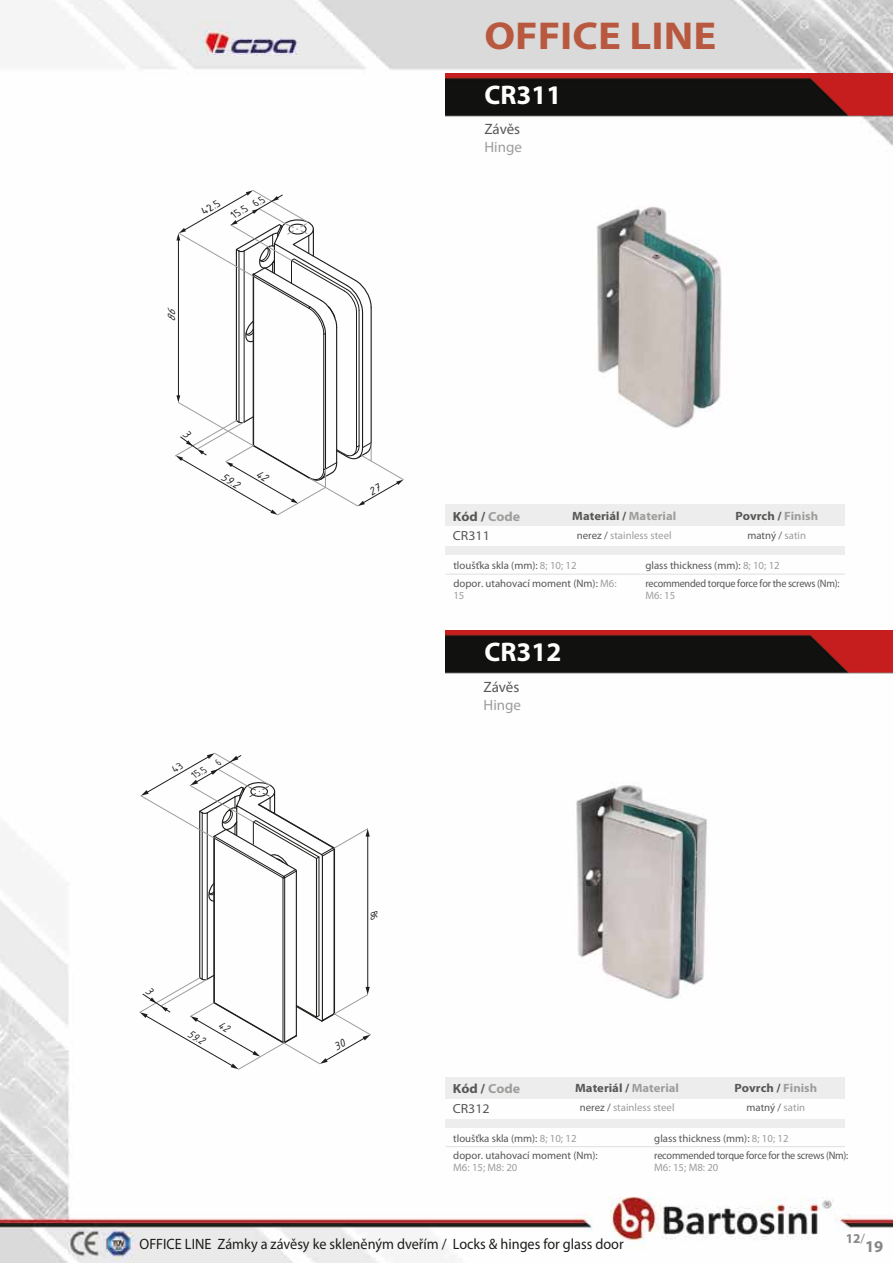
<style>
.page{position:relative;width:893px;height:1263px;background:#fff}
.page>*{position:absolute;margin:0;border:0;box-sizing:border-box;transform-origin:0 0}
.t1{font:700 39px "Myriad Pro";color:#b8593f;scale:1.1 1}
.t2{font:700 27px "Myriad Pro";color:#fff}
.t3{font:700 16.5px "Myriad Pro";color:#878787}
.t4{font:15px "Myriad Pro";color:#1d1d1b;scale:.95 1}
.t5{font:15px "Myriad Pro";letter-spacing:-.005em;color:#575756}
.t6{font:15px "Myriad Pro";color:#9d9d9c}
.t7{font:700 13.5px "Myriad Pro";color:#878787}
.t8{font:13.2px/19.6px "Myriad Pro";color:#575756;scale:1.05 1}
.t9{font:700 12px "Myriad Pro";color:#575756;scale:1.06 1}
.t10{font:12px "ISOCPEUR Italic";color:#1d1d1b}
.t11{font:12px "ISOCPEUR Italic";color:#1d1d1b;scale:.9 1}
.t12{font:italic 11.4px "ISOCPEUR Italic";color:#1d1d1b;scale:1.05 1}
.t13{font:italic 11.25px "ISOCPEUR Italic";color:#1d1d1b;scale:1.06 1}
.t14{font:10.8px/17.9px "Myriad Pro";letter-spacing:-.025em;color:#575756}
.t15{font:10.8px/17.9px "Myriad Pro";color:#575756}
.t16{font:10.8px "Myriad Pro";color:#9d9d9c}
.t17{font:italic 10.8px "ISOCPEUR Italic";color:#1d1d1b}
.t18{font:italic 10.35px "ISOCPEUR Italic";color:#1d1d1b}
.s1{font-weight:700}
.s2{font-weight:700;color:#9d9d9c}
.s3{color:#9d9d9c}
.s4{color:#575756}
.s5{font-weight:400}
</style>
<div class="page">
<img style="left:0;top:0;width:893px;height:1263px">
<img style="left:445px;top:630px;width:448px;height:91px">
<img style="left:445px;top:73px;width:448px;height:91px">
<div style="left:445px;top:505px;width:400px;height:21px;background:#ededed"></div>
<div style="left:445px;top:547px;width:400px;height:8px;background:#ededed"></div>
<hr style="left:445px;top:574px;width:400px;height:1px;background:#e3e3e3">
<img style="left:573px;top:783px;width:135px;height:219px">
<img style="left:592px;top:205px;width:136px;height:223px">
<div style="left:445px;top:1077px;width:400px;height:21px;background:#ededed"></div>
<div style="left:445px;top:1119px;width:400px;height:8px;background:#ededed"></div>
<hr style="left:445px;top:1146px;width:400px;height:1px;background:#e3e3e3">
<svg style="left:175px;top:190px;width:229px;height:325px"></svg>
<svg style="left:139px;top:753px;width:232px;height:317px"></svg>
<p class="t12" style="left:199px;top:205px;width:21px;rotate:-29deg">42.5</p>
<p class="t12" style="left:229px;top:209px;width:18px;rotate:-29deg">15.5</p>
<p class="t13" style="left:164px;top:322px;width:17px;rotate:-90deg">86</p>
<p class="t10" style="left:226px;top:469px;width:21px;rotate:32deg">59.2</p>
<p class="t17" style="left:189px;top:770px;width:17px;rotate:-29deg">15.5</p>
<p class="t11" style="left:193px;top:1026px;width:21px;rotate:32deg">59.2</p>
<h1 class="t1" style="left:484px;top:11px;width:212px">OFFICE LINE</h1>
<h2 class="t2" style="left:484px;top:77px;width:79px">CR311</h2>
<h3 class="t5" style="left:484px;top:120px;width:37px">Závěs</h3>
<h3 class="t6" style="left:484px;top:138px;width:39px">Hinge</h3>
<p class="t8" style="left:453px;top:506px;width:66px"><span class="s1">Kód /</span> <span class="s2">Code<br></span>CR311</p>
<p class="t9" style="left:572px;top:508px;width:99px">Materiál / <span class="s3">Material</span></p>
<p class="t9" style="left:735px;top:508px;width:80px">Povrch / <span class="s3">Finish</span></p>
<p class="t16" style="left:577px;top:528px;width:96px"><span class="s4">nerez /</span> stainless steel</p>
<p class="t15" style="left:747px;top:526px;width:60px">matný / <span class="s3">satin</span></p>
<p class="t15" style="left:453px;top:556px;width:165px">tloušťka skla (mm): <span class="s3">8; 10; 12<br></span>dopor. utahovací moment (Nm): <span class="s3">M6:</span></p>
<p class="t16" style="left:453px;top:589px;width:13px">15</p>
<p class="t14" style="left:645px;top:556px;width:196px">glass thickness (mm): <span class="s3">8; 10; 12 </span>recommended torque force for the screws (Nm):</p>
<p class="t16" style="left:645px;top:589px;width:31px">M6: 15</p>
<h2 class="t2" style="left:484px;top:635px;width:79px">CR312</h2>
<h3 class="t5" style="left:483px;top:678px;width:37px">Závěs</h3>
<h3 class="t6" style="left:483px;top:696px;width:39px">Hinge</h3>
<p class="t18" style="left:381px;top:911px;width:19px;rotate:90deg">86</p>
<p class="t8" style="left:453px;top:1079px;width:66px"><span class="s1">Kód /</span> <span class="s2">Code<br></span>CR312</p>
<p class="t9" style="left:575px;top:1080px;width:99px">Materiál / <span class="s3">Material</span></p>
<p class="t9" style="left:734px;top:1080px;width:80px">Povrch / <span class="s3">Finish</span></p>
<p class="t16" style="left:580px;top:1101px;width:96px"><span class="s4">nerez /</span> stainless steel</p>
<p class="t15" style="left:746px;top:1098px;width:60px">matný / <span class="s3">satin</span></p>
<p class="t15" style="left:453px;top:1129px;width:146px">tloušťka skla (mm): <span class="s3">8; 10; 12 </span>dopor. utahovací moment (Nm):</p>
<p class="t16" style="left:453px;top:1161px;width:66px">M6: 15; M8: 20</p>
<p class="t14" style="left:654px;top:1129px;width:196px">glass thickness (mm): <span class="s3">8; 10; 12 </span>recommended torque force for the screws (Nm):</p>
<p class="t16" style="left:654px;top:1161px;width:66px">M6: 15; M8: 20</p>
<p class="t7" style="left:846px;top:1230px;width:21px">12<span class="s5">/</span></p>
<h3 class="t4" style="left:140px;top:1235px;width:511px">OFFICE LINE Zámky a závěsy ke skleněným dveřím / Locks &amp; hinges for glass door</h3>
<h3 class="t3" style="left:865px;top:1236px;width:20px">19</h3>
</div>
